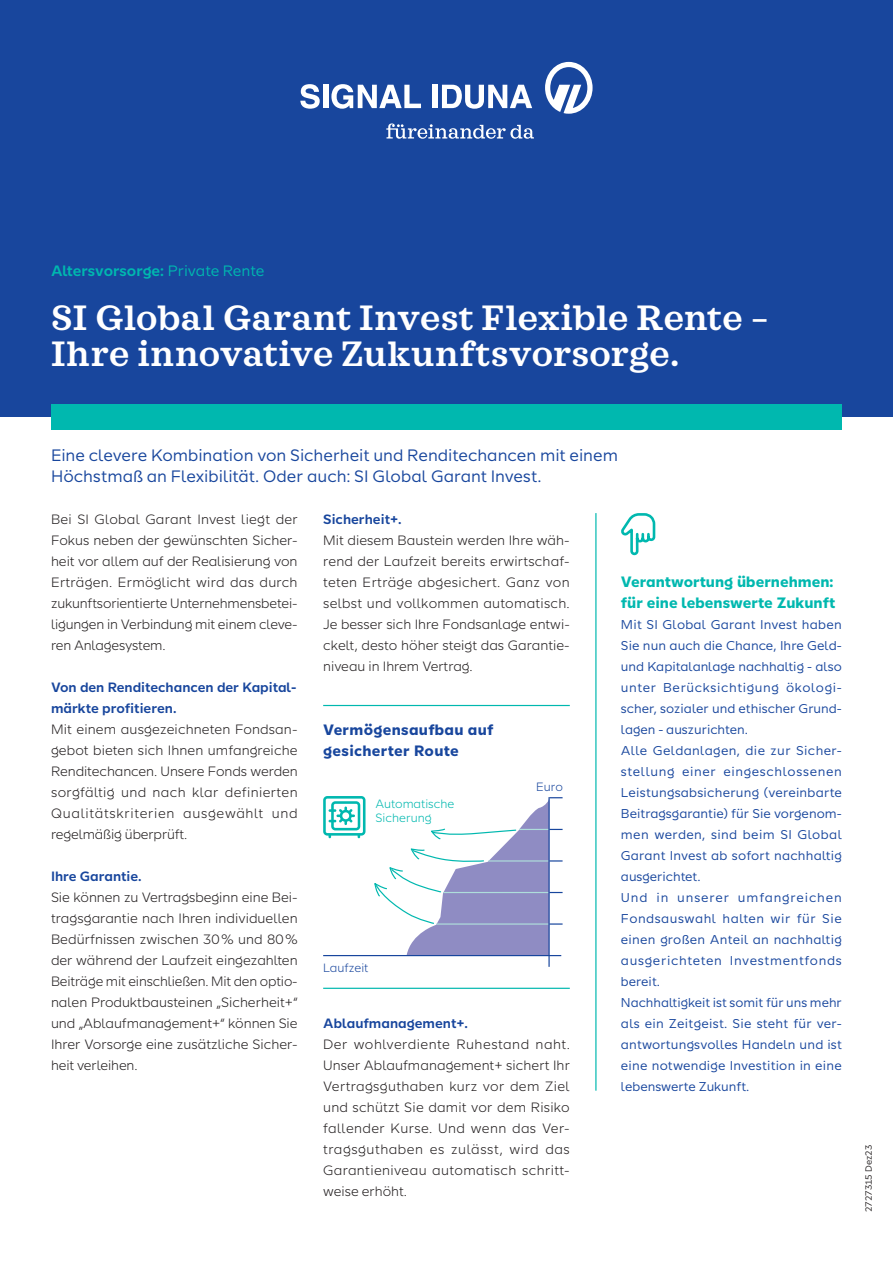
<style>
.page{position:relative;width:893px;height:1263px;background:#fff}
.page>*{position:absolute;margin:0;border:0;box-sizing:border-box;transform-origin:0 0}
.t1{font:600 36px/36px "SI Serif";letter-spacing:.01em;color:#fff}
.t2{font:16.5px/21px "SI Sans";color:#18469d}
.t3{font:700 15px/21px "SI Sans";color:#00b8af}
.t4{font:700 15px/21px "SI Sans";letter-spacing:.02em;color:#18469d}
.t5{font:600 15px "SI Sans";color:#00b8af}
.t6{font:300 13.5px/21px "SI Sans";color:#231f20;text-align:justify}
.t7{font:600 13.5px/21px "SI Sans";color:#18469d}
.t8{font:12.75px/21px "SI Sans";letter-spacing:.015em;color:#18469d}
.t9{font:300 12px/14.4px "SI Sans";color:#00b8af}
.t10{font:300 12px "SI Sans";color:#18469d}
.t11{font:9px "SI Sans";color:#231f20}
.s1{font-weight:400}
</style>
<div class="page">
<div style="left:0;top:0;width:893px;height:417px;background:#18469d"></div>
<div style="left:51px;top:404px;width:791px;height:25px;background:#00b8af"></div>
<hr style="left:595px;top:513px;width:1px;height:578px;background:#00b8af">
<svg style="left:621px;top:513px;width:35px;height:43px"></svg>
<svg style="left:300px;top:84px;width:20px;height:25px"></svg>
<div style="left:323px;top:85px;width:5px;height:23px;background:#fff"></div>
<svg style="left:331px;top:84px;width:90px;height:25px"></svg>
<div style="left:432px;top:85px;width:5px;height:23px;background:#fff"></div>
<svg style="left:442px;top:85px;width:90px;height:24px"></svg>
<svg style="left:545px;top:62px;width:48px;height:52px"></svg>
<svg style="left:386px;top:123px;width:148px;height:16px"></svg>
<hr style="left:323px;top:955px;width:238px;height:1px;background:#18469d">
<hr style="left:548px;top:797px;width:2px;height:170px;background:#18469d">
<hr style="left:323px;top:705px;width:247px;height:1px;background:#00b8af">
<hr style="left:323px;top:988px;width:247px;height:1px;background:#00b8af">
<svg style="left:374px;top:797px;width:189px;height:159px"></svg>
<svg style="left:323px;top:796px;width:42px;height:42px"></svg>
<p class="t5" style="left:51px;top:260px;width:215px">Altersvorsorge: <span class="s1">Private Rente</span></p>
<h1 class="t1" style="left:51px;top:300px;width:719px">SI Global Garant Invest Flexible Rente –<br>Ihre innovative Zukunftsvorsorge.</h1>
<p class="t2" style="left:51px;top:443px;width:569px">Eine clevere Kombination von Sicherheit und Renditechancen mit einem<br>Höchstmaß an Flexibilität. Oder auch: SI Global Garant Invest.</p>
<p class="t6" style="left:51px;top:507px;width:248px">Bei SI Global Garant Invest liegt der Fokus neben der gewünschten Sicher&shy;heit vor allem auf der Realisierung von Erträgen. Ermöglicht wird das durch zukunftsorientierte Unternehmensbetei&shy;ligungen in Verbindung mit einem cleve&shy;ren Anlagesystem.</p>
<p class="t7" style="left:51px;top:675px;width:247px">Von den Renditechancen der Kapital&shy;märkte profitieren.</p>
<p class="t6" style="left:51px;top:717px;width:248px">Mit einem ausgezeichneten Fondsan&shy;gebot bieten sich Ihnen umfangreiche Renditechancen. Unsere Fonds werden sorgfältig und nach klar definierten Qualitätskriterien ausgewählt und regelmäßig überprüft.</p>
<p class="t7" style="left:51px;top:864px;width:92px">Ihre Garantie.</p>
<p class="t6" style="left:51px;top:885px;width:248px">Sie können zu Vertragsbeginn eine Bei&shy;tragsgarantie nach Ihren individuellen Bedürfnissen zwischen 30% und 80% der während der Laufzeit eingezahlten Beiträge mit einschließen. Mit den optio&shy;nalen Produktbausteinen „Sicherheit+“ und „Ablaufmanagement+“ können Sie Ihrer Vorsorge eine zusätzliche Sicher&shy;heit verleihen.</p>
<p class="t7" style="left:323px;top:507px;width:80px">Sicherheit+.</p>
<p class="t6" style="left:323px;top:528px;width:248px">Mit diesem Baustein werden Ihre wäh&shy;rend der Laufzeit bereits erwirtschaf&shy;teten Erträge abgesichert. Ganz von selbst und vollkommen automatisch.<br>Je besser sich Ihre Fondsanlage entwi&shy;ckelt, desto höher steigt das Garantie&shy;niveau in Ihrem Vertrag.</p>
<p class="t4" style="left:323px;top:718px;width:172px">Vermögensaufbau auf gesicherter Route</p>
<p class="t9" style="left:375px;top:795px;width:80px">Automatische<br>Sicherung</p>
<p class="t10" style="left:536px;top:778px;width:28px">Euro</p>
<p class="t10" style="left:323px;top:959px;width:47px">Laufzeit</p>
<p class="t7" style="left:323px;top:1011px;width:146px">Ablaufmanagement+.</p>
<p class="t6" style="left:323px;top:1032px;width:248px">Der wohlverdiente Ruhestand naht.<br>Unser Ablaufmanagement+ sichert Ihr Vertragsguthaben kurz vor dem Ziel und schützt Sie damit vor dem Risiko fallender Kurse. Und wenn das Ver&shy;tragsguthaben es zulässt, wird das Garantieniveau automatisch schritt&shy;weise erhöht.</p>
<p class="t3" style="left:621px;top:570px;width:216px">Verantwortung übernehmen: für eine lebenswerte Zukunft</p>
<p class="t8" style="left:621px;top:613px;width:222px">Mit SI Global Garant Invest haben<br>Sie nun auch die Chance, Ihre Geld&shy;und Kapitalanlage nachhaltig - also unter Berücksichtigung ökologi&shy;scher, sozialer und ethischer Grund&shy;lagen - auszurichten.<br>Alle Geldanlagen, die zur Sicher&shy;stellung einer eingeschlossenen<br>Leistungsabsicherung (vereinbarte<br>Beitragsgarantie) für Sie vorgenom&shy;men werden, sind beim SI Global<br>Garant Invest ab sofort nachhaltig ausgerichtet.<br>Und in unserer umfangreichen<br>Fondsauswahl halten wir für Sie einen großen Anteil an nachhaltig ausgerichteten Investmentfonds bereit.<br>Nachhaltigkeit ist somit für uns mehr als ein Zeitgeist. Sie steht für ver&shy;antwortungsvolles Handeln und ist eine notwendige Investition in eine lebenswerte Zukunft.</p>
<p class="t11" style="left:862px;top:1212px;width:69px;rotate:-90deg">2727315 Dez23</p>
</div>
